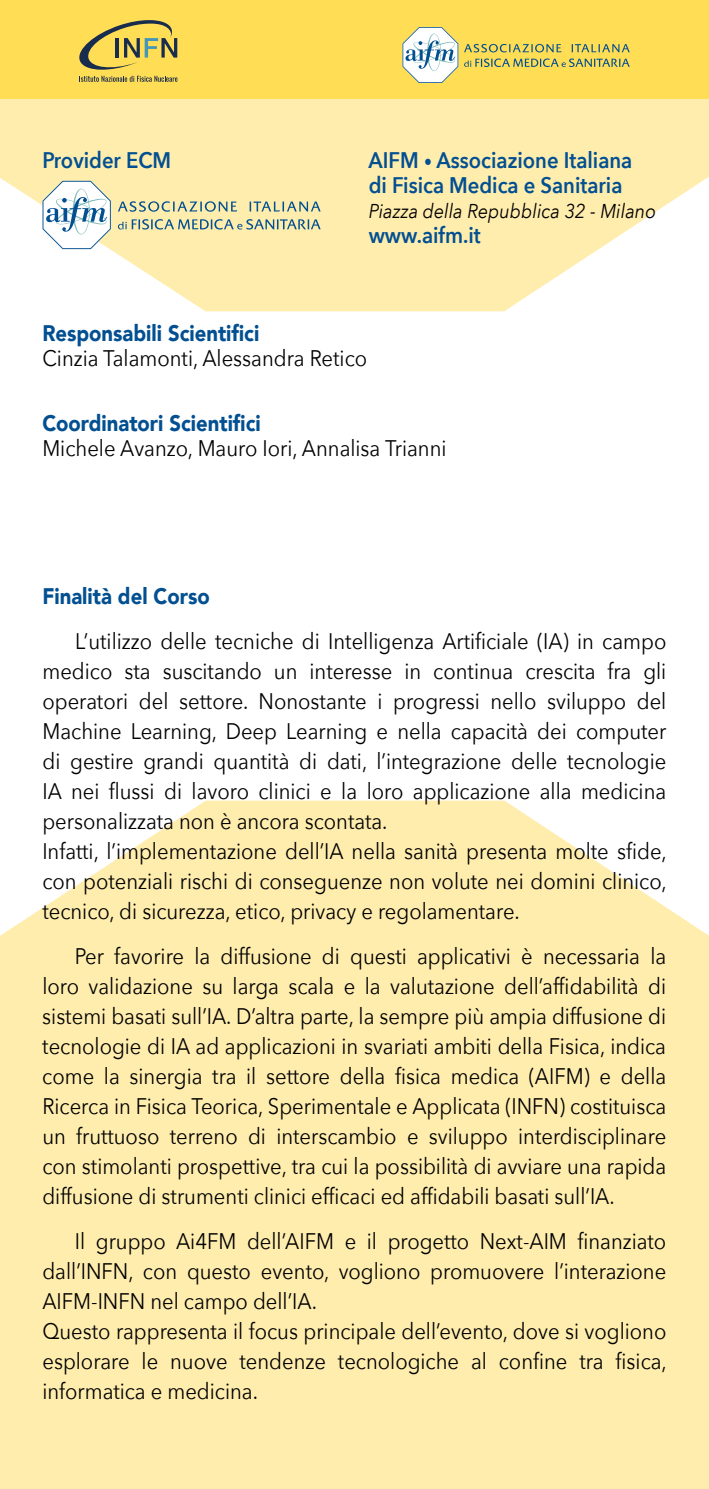
<style>
.page{position:relative;width:709px;height:1489px;background:#fff}
.page>*{position:absolute;margin:0;border:0;box-sizing:border-box;transform-origin:0 0}
.t1{font:22.5px/30px "Avenir Next";color:#000;scale:.9 1}
.t2{font:600 22.5px/25px "Avenir Next";color:#024f91;scale:.9 1}
.t3{font:900 22.5px "Avenir";color:#024f91;scale:.9 1}
.t4{font:italic 20px "Avenir Next";color:#000;scale:.9 1}
.s1{font-size:17.5px}
</style>
<div class="page">
<svg style="left:0;top:99px;width:709px;height:212px;fill:#ffedae"></svg>
<div style="left:0;top:800px;width:709px;height:688px;background:#ffedae"></div>
<div style="left:0;top:0;width:709px;height:99px;background:#ffdd54"></div>
<svg style="left:118px;top:219px;width:203px;height:10px;background:#b2bca4"></svg>
<svg style="left:118px;top:201px;width:203px;height:11px;background:#bcc3a6"></svg>
<svg style="left:43px;top:181px;width:68px;height:68px"></svg>
<svg style="left:464px;top:58px;width:165px;height:9px"></svg>
<svg style="left:464px;top:44px;width:165px;height:8px"></svg>
<svg style="left:402px;top:27px;width:56px;height:56px"></svg>
<svg style="left:79px;top:76px;width:98px;height:6px"></svg>
<svg style="left:79px;top:20px;width:98px;height:50px"></svg>
<p class="t2" style="left:43px;top:147px;width:144px">Provider ECM</p>
<p class="t2" style="left:368px;top:147px;width:295px">AIFM <span class="s1">•</span> Associazione Italiana di Fisica Medica e Sanitaria</p>
<p class="t4" style="left:369px;top:194px;width:321px">Piazza della Repubblica 32 - Milano</p>
<p class="t2" style="left:369px;top:222px;width:126px">www.aifm.it</p>
<p class="t3" style="left:42px;top:314px;width:242px">Responsabili Scientifici</p>
<p class="t1" style="left:42px;top:342px;width:362px">Cinzia Talamonti, Alessandra Retico</p>
<p class="t3" style="left:42px;top:404px;width:244px">Coordinatori Scientifici</p>
<p class="t1" style="left:42px;top:432px;width:450px">Michele Avanzo, Mauro Iori, Annalisa Trianni</p>
<p class="t3" style="left:43px;top:576px;width:187px">Finalità del Corso</p>
<p class="t1" style="left:42px;top:625px;width:695px;text-indent:33px">L’utilizzo delle tecniche di Intelligenza Artificiale (IA) in campo medico sta suscitando un interesse in continua crescita fra gli operatori del settore. Nonostante i progressi nello sviluppo del Machine Learning, Deep Learning e nella capacità dei computer di gestire grandi quantità di dati, l’integrazione delle tecnologie IA nei flussi di lavoro clinici e la loro applicazione alla medicina personalizzata non è ancora scontata.<br>Infatti, l’implementazione dell’IA nella sanità presenta molte sfide, con potenziali rischi di conseguenze non volute nei domini clinico, tecnico, di sicurezza, etico, privacy e regolamentare.</p>
<p class="t1" style="left:42px;top:940px;width:695px;text-align:justify;text-indent:33px">Per favorire la diffusione di questi applicativi è necessaria la loro validazione su larga scala e la valutazione dell’affidabilità di sistemi basati sull’IA. D’altra parte, la sempre più ampia diffusione di tecnologie di IA ad applicazioni in svariati ambiti della Fisica, indica come la sinergia tra il settore della fisica medica (AIFM) e della Ricerca in Fisica Teorica, Sperimentale e Applicata (INFN) costituisca un fruttuoso terreno di interscambio e sviluppo interdisciplinare con stimolanti prospettive, tra cui la possibilità di avviare una rapida diffusione di strumenti clinici efficaci ed affidabili basati sull’IA.</p>
<p class="t1" style="left:42px;top:1225px;width:695px;text-indent:32px">Il gruppo Ai4FM dell’AIFM e il progetto Next-AIM finanziato dall’INFN, con questo evento, vogliono promuovere l’interazione AIFM-INFN nel campo dell’IA.<br>Questo rappresenta il focus principale dell’evento, dove si vogliono esplorare le nuove tendenze tecnologiche al confine tra fisica, informatica e medicina.</p>
</div>
